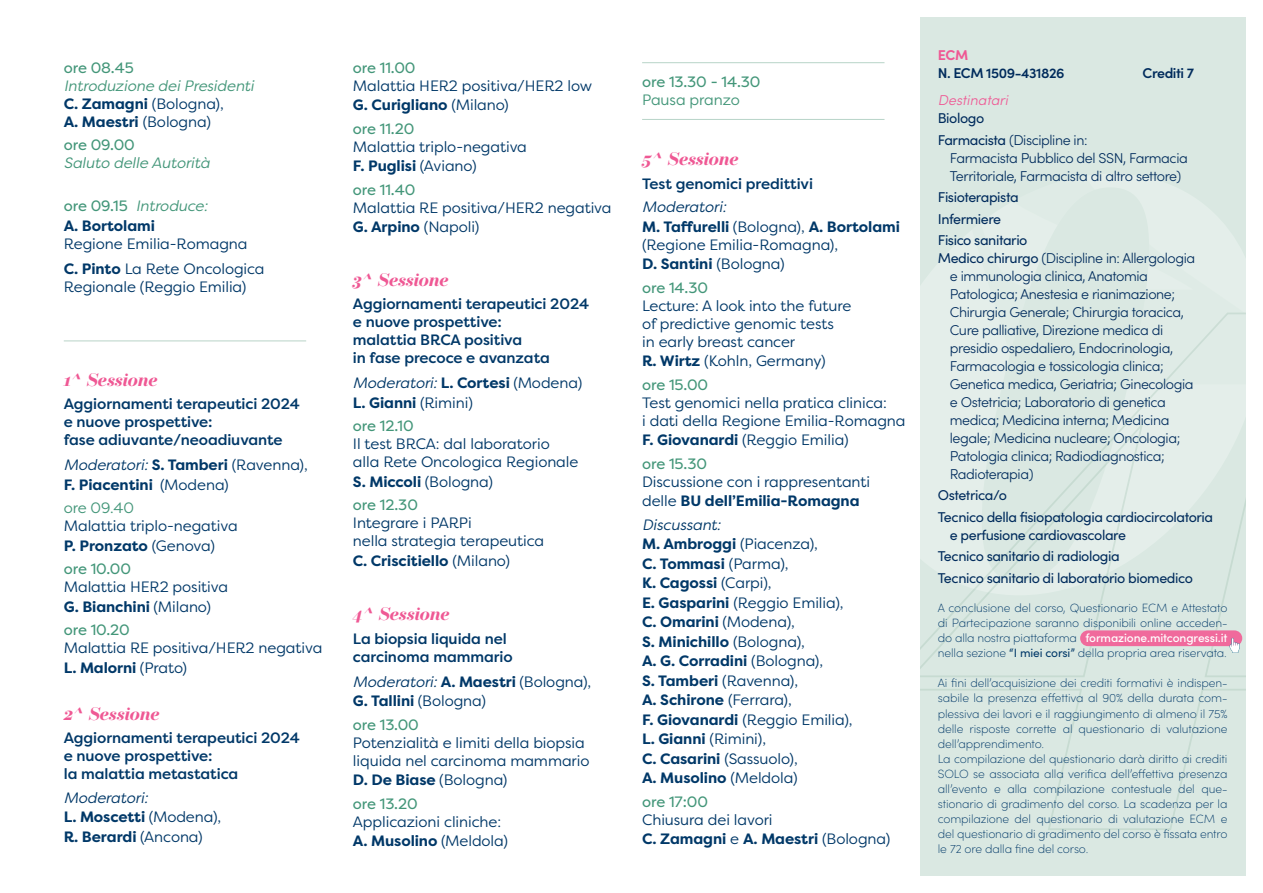
<style>
.page{position:relative;width:1263px;height:893px;background:#fff}
.page>*{position:absolute;margin:0;border:0;box-sizing:border-box;transform-origin:0 0}
.t1{font:italic 700 18px "Operetta 12";letter-spacing:-.01em;color:#ef5894}
.t2{font:15px/19.5px "Filson Pro";letter-spacing:-.005em;color:#003868}
.t3{font:700 15px/19.5px "Filson Pro";letter-spacing:-.005em;color:#003868}
.t4{font:500 15px/18px "Filson Pro";letter-spacing:-.005em;color:#003868}
.t5{font:15px "Filson Pro";letter-spacing:-.005em;color:#439679}
.t6{font:italic 15px/18px "Filson Pro";letter-spacing:-.005em;color:#439679}
.t7{font:15px "Filson Pro";letter-spacing:-.005em;color:#439679}
.t8{font:300 14.25px/18px "Sofia Pro";letter-spacing:-.03em;color:#002b5c}
.t9{font:14.25px/21.5px "Sofia Pro";letter-spacing:-.03em;color:#002b5c}
.t10{font:600 14.25px "Sofia Pro";letter-spacing:-.03em;color:#002b5c}
.t11{font:italic 300 14.25px "Sofia Pro";color:#ef5894}
.t12{font:700 14.25px "Sofia Pro";color:#ef5894}
.t13{font:200 12px/15px "Sofia Pro";letter-spacing:-.01em;color:#003868;text-align:justify}
.s1{font-weight:700;font-style:normal;color:#003868}
.s2{font-style:normal;color:#003868}
.s3{font-weight:400;color:#439679}
.s4{font-weight:400;font-style:italic;color:#439679}
.s5{font-weight:700}
.s6{font-weight:400;font-style:italic}
.s7{font-weight:400}
.s8{font-style:italic}
.s9{color:#439679}
.s10{font-weight:300}
.s11{font-weight:500;color:#fff}
</style>
<div class="page">
<div style="left:921px;top:17px;width:325px;height:859px;background:#dae8e2"></div>
<svg style="left:921px;top:313px;width:325px;height:517px"></svg>
<div style="left:1080px;top:630px;width:162px;height:16px;background:#f06a9c;border-radius:8px"></div>
<svg style="left:1229px;top:638px;width:11px;height:15px"></svg>
<hr style="left:64px;top:341px;width:242px;height:1px;background:#b8d4c8">
<hr style="left:642px;top:119px;width:242px;height:1px;background:#b8d4c8">
<hr style="left:642px;top:62px;width:242px;height:1px;background:#b8d4c8">
<p class="t5" style="left:64px;top:58px;width:71px">ore 08.45</p>
<p class="t6" style="left:64px;top:76px;width:192px">Introduzione dei Presidenti<br><span class="s1">C. Zamagni</span> <span class="s2">(Bologna),<br></span><span class="s1">A. Maestri</span> <span class="s2">(Bologna)</span></p>
<p class="t5" style="left:64px;top:135px;width:73px">ore 09.00</p>
<p class="t6" style="left:64px;top:154px;width:148px">Saluto delle Autorità</p>
<p class="t3" style="left:64px;top:197px;width:145px"><span class="s3">ore 09.15</span> <span class="s4">Introduce:<br></span>A. Bortolami</p>
<p class="t2" style="left:64px;top:231px;width:202px;line-height:25px">Regione Emilia-Romagna<br><span class="s5">C. Pinto</span> La Rete Oncologica</p>
<p class="t2" style="left:64px;top:277px;width:184px">Regionale (Reggio Emilia)</p>
<p class="t1" style="left:64px;top:369px;width:95px">1^ Sessione</p>
<p class="t4" style="left:64px;top:395px;width:238px">Aggiornamenti terapeutici 2024 e nuove prospettive:<br>fase adiuvante/neoadiuvante</p>
<p class="t3" style="left:64px;top:455px;width:245px"><span class="s6">Moderatori:</span> S. Tamberi <span class="s7">(Ravenna),<br></span>F. Piacentini <span class="s7">(Modena)</span></p>
<p class="t7" style="left:64px;top:498px;width:72px">ore 09.40</p>
<p class="t2" style="left:64px;top:516px;width:175px">Malattia triplo-negativa<br><span class="s5">P. Pronzato</span> (Genova)</p>
<p class="t5" style="left:64px;top:559px;width:69px">ore 10.00</p>
<p class="t2" style="left:64px;top:577px;width:166px">Malattia HER2 positiva<br><span class="s5">G. Bianchini</span> (Milano)</p>
<p class="t5" style="left:64px;top:620px;width:68px">ore 10.20</p>
<p class="t2" style="left:64px;top:638px;width:260px">Malattia RE positiva/HER2 negativa<br><span class="s5">L. Malorni</span> (Prato)</p>
<p class="t1" style="left:64px;top:703px;width:97px">2^ Sessione</p>
<p class="t4" style="left:64px;top:729px;width:238px">Aggiornamenti terapeutici 2024 e nuove prospettive:<br>la malattia metastatica</p>
<p class="t3" style="left:64px;top:788px;width:159px"><span class="s6">Moderatori:<br></span>L. Moscetti <span class="s7">(Modena),<br></span>R. Berardi <span class="s7">(Ancona)</span></p>
<p class="t5" style="left:353px;top:58px;width:64px">ore 11.00</p>
<p class="t2" style="left:353px;top:75px;width:241px">Malattia HER2 positiva/HER2 low<br><span class="s5">G. Curigliano</span> (Milano)</p>
<p class="t5" style="left:353px;top:119px;width:63px">ore 11.20</p>
<p class="t2" style="left:353px;top:137px;width:175px">Malattia triplo-negativa<br><span class="s5">F. Puglisi</span> (Aviano)</p>
<p class="t5" style="left:353px;top:180px;width:64px">ore 11.40</p>
<p class="t2" style="left:353px;top:198px;width:260px">Malattia RE positiva/HER2 negativa<br><span class="s5">G. Arpino</span> (Napoli)</p>
<p class="t1" style="left:353px;top:269px;width:97px">3^ Sessione</p>
<p class="t4" style="left:353px;top:294px;width:238px">Aggiornamenti terapeutici 2024 e nuove prospettive:<br>malattia BRCA positiva<br>in fase precoce e avanzata</p>
<p class="t3" style="left:353px;top:373px;width:231px"><span class="s6">Moderatori:</span> L. Cortesi <span class="s7">(Modena)<br></span>L. Gianni <span class="s7">(Rimini)</span></p>
<p class="t5" style="left:353px;top:416px;width:62px">ore 12.10</p>
<p class="t2" style="left:353px;top:434px;width:227px;line-height:18px">Il test BRCA: dal laboratorio alla Rete Oncologica Regionale</p>
<p class="t3" style="left:353px;top:470px;width:142px;line-height:23.5px">S. Miccoli <span class="s7">(Bologna) </span><span class="s3">ore 12.30</span></p>
<p class="t2" style="left:353px;top:513px;width:193px;line-height:18px">Integrare i PARPi<br>nella strategia terapeutica</p>
<p class="t3" style="left:353px;top:551px;width:158px">C. Criscitiello <span class="s7">(Milano)</span></p>
<p class="t1" style="left:353px;top:603px;width:98px">4^ Sessione</p>
<p class="t4" style="left:353px;top:629px;width:161px">La biopsia liquida nel carcinoma mammario</p>
<p class="t2" style="left:353px;top:671px;width:240px"><span class="s8">Moderatori:</span> <span class="s5">A. Maestri</span> (Bologna),<br><span class="s5">G. Tallini</span> (Bologna)</p>
<p class="t5" style="left:353px;top:714px;width:67px">ore 13.00</p>
<p class="t2" style="left:353px;top:733px;width:238px;line-height:18px">Potenzialità e limiti della biopsia liquida nel carcinoma mammario</p>
<p class="t3" style="left:353px;top:768px;width:156px;line-height:23.5px">D. De Biase <span class="s7">(Bologna) </span><span class="s3">ore 13.20</span></p>
<p class="t2" style="left:353px;top:811px;width:157px">Applicazioni cliniche:<br><span class="s5">A. Musolino</span> (Meldola)</p>
<p class="t5" style="left:642px;top:72px;width:120px">ore 13.30 - 14.30</p>
<p class="t7" style="left:642px;top:90px;width:99px">Pausa pranzo</p>
<p class="t1" style="left:642px;top:148px;width:98px">5^ Sessione</p>
<p class="t4" style="left:642px;top:174px;width:172px">Test genomici predittivi</p>
<p class="t3" style="left:642px;top:197px;width:259px"><span class="s6">Moderatori:<br></span>M. Taffurelli <span class="s7">(Bologna),</span> A. Bortolami</p>
<p class="t2" style="left:642px;top:234px;width:197px">(Regione Emilia-Romagna),<br><span class="s5">D. Santini</span> (Bologna)</p>
<p class="t5" style="left:642px;top:277px;width:67px">ore 14.30</p>
<p class="t2" style="left:642px;top:296px;width:211px;line-height:18px">Lecture: A look into the future of predictive genomic tests<br>in early breast cancer</p>
<p class="t2" style="left:642px;top:349px;width:185px;line-height:23.5px"><span class="s5">R. Wirtz</span> (Kohln, Germany) <span class="s9">ore 15.00</span></p>
<p class="t2" style="left:642px;top:393px;width:265px;line-height:18px">Test genomici nella pratica clinica:<br>i dati della Regione Emilia-Romagna</p>
<p class="t2" style="left:642px;top:428px;width:208px;line-height:23.5px"><span class="s5">F. Giovanardi</span> (Reggio Emilia) <span class="s9">ore 15.30</span></p>
<p class="t2" style="left:642px;top:471px;width:230px">Discussione con i rappresentanti delle <span class="s5">BU dell’Emilia-Romagna</span></p>
<p class="t2" style="left:642px;top:514px;width:212px"><span class="s8">Discussant:<br></span><span class="s5">M. Ambroggi</span> (Piacenza),<br><span class="s5">C. Tommasi</span> (Parma),<br><span class="s5">K. Cagossi</span> (Carpi),<br><span class="s5">E. Gasparini</span> (Reggio Emilia),<br><span class="s5">C. Omarini</span> (Modena),<br><span class="s5">S. Minichillo</span> (Bologna),<br><span class="s5">A. G. Corradini</span> (Bologna),<br><span class="s5">S. Tamberi</span> (Ravenna),<br><span class="s5">A. Schirone</span> (Ferrara),<br><span class="s5">F. Giovanardi</span> (Reggio Emilia),<br><span class="s5">L. Gianni</span> (Rimini),<br><span class="s5">C. Casarini</span> (Sassuolo),<br><span class="s5">A. Musolino</span> (Meldola)</p>
<p class="t5" style="left:642px;top:791px;width:67px">ore 17:00</p>
<p class="t2" style="left:642px;top:809px;width:250px">Chiusura dei lavori<br><span class="s5">C. Zamagni</span> e <span class="s5">A. Maestri</span> (Bologna)</p>
<p class="t12" style="left:938px;top:44px;width:32px">ECM</p>
<p class="t10" style="left:938px;top:63px;width:128px">N. ECM 1509-431826</p>
<p class="t10" style="left:1142px;top:63px;width:53px">Crediti 7</p>
<p class="t11" style="left:938px;top:90px;width:72px">Destinatari</p>
<p class="t9" style="left:938px;top:107px;width:151px">Biologo<br>Farmacista <span class="s10">(Discipline in:</span></p>
<p class="t8" style="left:950px;top:148px;width:240px">Farmacista Pubblico del SSN, Farmacia<br>Territoriale, Farmacista di altro settore)</p>
<p class="t9" style="left:938px;top:186px;width:91px">Fisioterapista<br>Infermiere<br>Fisico sanitario</p>
<p class="t8" style="left:950px;top:248px;width:247px;text-indent:-12px"><span class="s7">Medico chirurgo</span> (Discipline in: Allergologia e immunologia clinica, Anatomia Patologica; Anestesia e rianimazione; Chirurgia Generale; Chirurgia toracica, Cure palliative, Direzione medica di presidio ospedaliero, Endocrinologia, Farmacologia e tossicologia clinica; Genetica medica, Geriatria; Ginecologia e Ostetricia; Laboratorio di genetica medica; Medicina interna; Medicina legale; Medicina nucleare; Oncologia; Patologia clinica; Radiodiagnostica; Radioterapia)</p>
<p class="t9" style="left:938px;top:484px;width:277px">Ostetrica/o<br>Tecnico della fisiopatologia cardiocircolatoria</p>
<p class="t9" style="left:938px;top:523px;width:257px;text-indent:12px">e perfusione cardiovascolare<br>Tecnico sanitario di radiologia<br>Tecnico sanitario di laboratorio biomedico</p>
<p class="t13" style="left:938px;top:600px;width:291px">A conclusione del corso, Questionario ECM e Attestato di Partecipazione saranno disponibili online acceden&shy;do alla nostra piattaforma <span class="s11">formazione.mitcongressi.it </span>nella sezione <span class="s7">“I miei corsi”</span> della propria area riservata.</p>
<p class="t13" style="left:938px;top:675px;width:291px;text-align:left">Ai fini dell’acquisizione dei crediti formativi è indispen&shy;sabile la presenza effettiva al 90% della durata com&shy;plessiva dei lavori e il raggiungimento di almeno il 75% delle risposte corrette al questionario di valutazione dell’apprendimento.<br>La compilazione del questionario darà diritto ai crediti SOLO se associata alla verifica dell’effettiva presenza all’evento e alla compilazione contestuale del que&shy;stionario di gradimento del corso. La scadenza per la compilazione del questionario di valutazione ECM e del questionario di gradimento del corso è fissata entro le 72 ore dalla fine del corso.</p>
</div>
